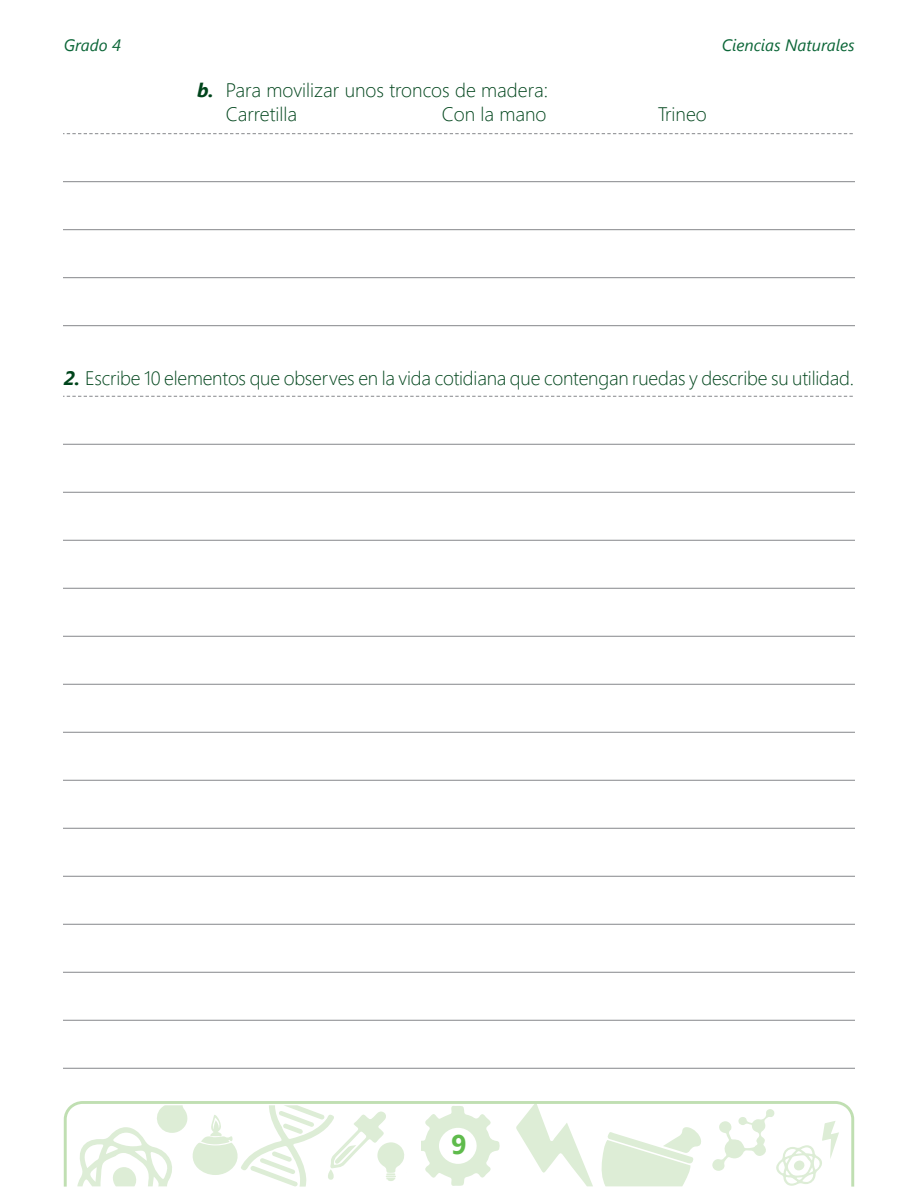
<style>
.page{position:relative;width:918px;height:1188px;background:#fff}
.page>*{position:absolute;margin:0;border:0;box-sizing:border-box;transform-origin:0 0}
.t1{font:700 27px "Segoe UI";color:#5fbb4c}
.B_LOQ_TEXTO{font:300 19.5px "Segoe UI";letter-spacing:-.01em;color:#00451c}
.t2{font:italic 16.5px "Segoe UI";color:#0c6638}
.s1{font-weight:700;font-style:italic}
</style>
<div class="page">
<svg style="left:64px;top:1101px;width:790px;height:86px"></svg>
<svg style="left:422px;top:1106px;width:78px;height:80px"></svg>
<hr style="left:64px;top:277px;width:790px;height:1px;background:#939598">
<hr style="left:64px;top:181px;width:790px;height:1px;background:#939598">
<hr style="left:64px;top:229px;width:790px;height:1px;background:#939598">
<svg style="left:64px;top:133px;width:789px;height:1px"></svg>
<hr style="left:64px;top:325px;width:790px;height:1px;background:#939598">
<hr style="left:64px;top:540px;width:790px;height:1px;background:#939598">
<hr style="left:64px;top:924px;width:790px;height:1px;background:#939598">
<hr style="left:64px;top:732px;width:790px;height:1px;background:#939598">
<hr style="left:64px;top:444px;width:790px;height:1px;background:#939598">
<hr style="left:64px;top:828px;width:790px;height:1px;background:#939598">
<hr style="left:64px;top:636px;width:790px;height:1px;background:#939598">
<hr style="left:64px;top:1020px;width:790px;height:1px;background:#939598">
<hr style="left:64px;top:492px;width:790px;height:1px;background:#939598">
<hr style="left:64px;top:876px;width:790px;height:1px;background:#939598">
<hr style="left:64px;top:684px;width:790px;height:1px;background:#939598">
<hr style="left:64px;top:1068px;width:790px;height:1px;background:#939598">
<svg style="left:64px;top:396px;width:789px;height:1px"></svg>
<hr style="left:64px;top:780px;width:790px;height:1px;background:#939598">
<hr style="left:64px;top:588px;width:790px;height:1px;background:#939598">
<hr style="left:64px;top:972px;width:790px;height:1px;background:#939598">
<p class="t2" style="left:64px;top:34px;width:59px">Grado 4</p>
<p class="t2" style="left:722px;top:34px;width:134px">Ciencias Naturales</p>
<p class="B_LOQ_TEXTO" style="left:197px;top:76px;width:353px"><span class="s1">b.</span> Para movilizar unos troncos de madera:</p>
<p class="B_LOQ_TEXTO" style="left:226px;top:100px;width:73px">Carretilla</p>
<p class="B_LOQ_TEXTO" style="left:442px;top:100px;width:106px">Con la mano</p>
<p class="B_LOQ_TEXTO" style="left:658px;top:100px;width:51px">Trineo</p>
<p class="B_LOQ_TEXTO" style="left:64px;top:364px;width:792px"><span class="s1">2.</span> Escribe 10 elementos que observes en la vida cotidiana que contengan ruedas y describe su utilidad.</p>
<h1 class="t1" style="left:451px;top:1125px;width:17px">9</h1>
</div>
